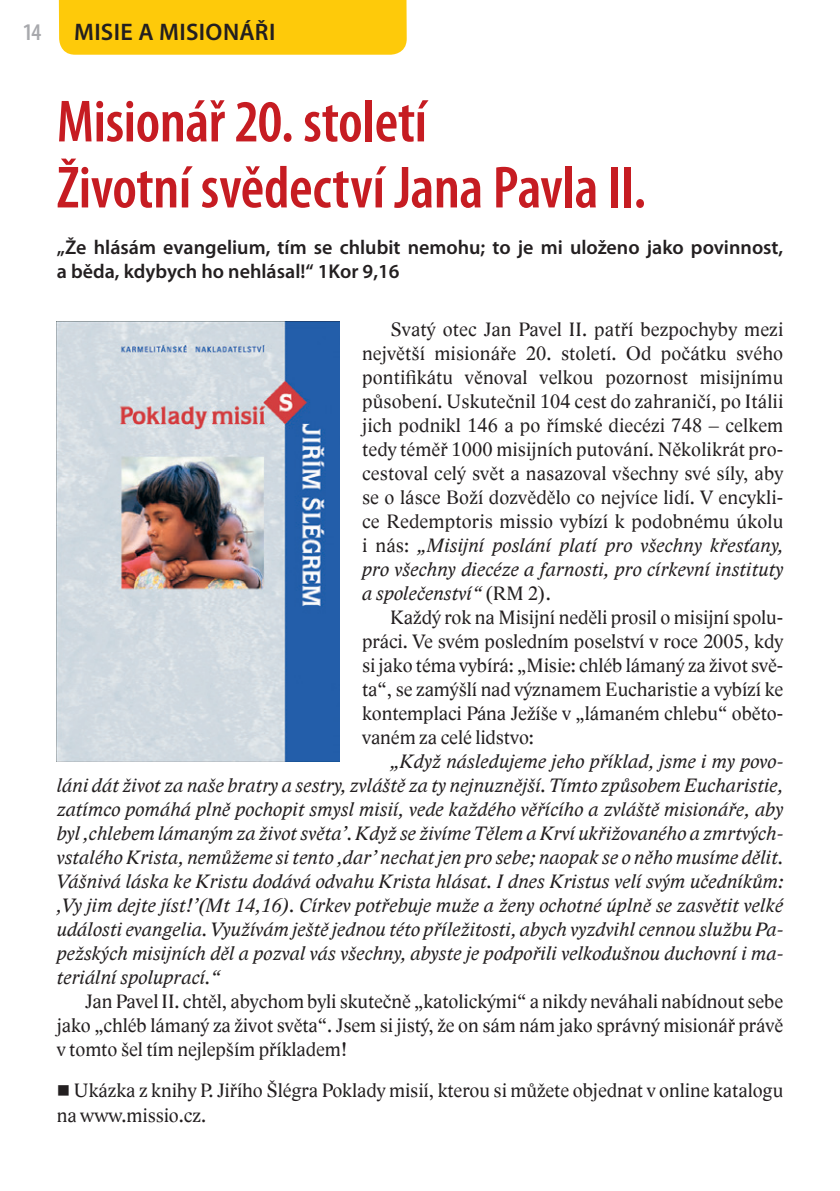
<style>
.page{position:relative;width:840px;height:1191px;background:#fff}
.page>*{position:absolute;margin:0;border:0;box-sizing:border-box;transform-origin:0 0}
.t1{font:600 condensed 60px/66px "Myriad Pro";letter-spacing:-.005em;color:#c61c22}
.t2{font:600 24px "Myriad Pro";letter-spacing:.015em;color:#231f20}
.t3{font:600 condensed 24px "Myriad Pro";color:#a8a9ad}
.t4{font:20px/24px "Lido STFCE";color:#231f20;text-align:justify}
.t5{font:italic 20px/24px "Lido STFCE";letter-spacing:.01em;color:#231f20;text-align:justify}
.t6{font:600 20px/24px "Myriad Pro";color:#231f20}
.s1{font-style:italic}
</style>
<div class="page">
<img style="left:57px;top:707px;width:282px;height:54px">
<svg style="left:56px;top:0;width:351px;height:707px"></svg>
<p class="t3" style="left:23px;top:19px;width:20px">14</p>
<p class="t2" style="left:74px;top:19px;width:138px">MISIE A MISIONÁŘI</p>
<h1 class="t1" style="left:57px;top:90px;width:590px">Misionář 20. století<br>Životní svědectví Jana Pavla II.</h1>
<p class="t6" style="left:57px;top:236px;width:727px">„Že hlásám evangelium, tím se chlubit nemohu; to je mi uloženo jako povinnost, a běda, kdybych ho nehlásal!“ 1Kor 9,16</p>
<p class="t4" style="left:362px;top:318px;width:422px;text-indent:28px">Svatý otec Jan Pavel II. patří bezpochyby mezi největší misionáře 20. století. Od počátku svého pontifikátu věnoval velkou pozornost misijnímu působení. Uskutečnil 104 cest do zahraničí, po Itálii jich podnikl 146 a po římské diecézi 748 – celkem tedy téměř 1000 misijních putování. Několikrát pro&shy;cestoval celý svět a nasazoval všechny své síly, aby se o lásce Boží dozvědělo co nejvíce lidí. V encykli&shy;ce Redemptoris missio vybízí k podobnému úkolu i nás: <span class="s1">„Misijní poslání platí pro všechny křesťany, pro všechny diecéze a farnosti, pro církevní instituty a společenství“</span> (RM 2).</p>
<p class="t4" style="left:362px;top:606px;width:422px;text-indent:28px">Každý rok na Misijní neděli prosil o misijní spolu&shy;práci. Ve svém posledním poselství v roce 2005, kdy si jako téma vybírá: „Misie: chléb lámaný za život svě&shy;ta“, se zamýšlí nad významem Eucharistie a vybízí ke kontemplaci Pána Ježíše v „lámaném chlebu“ oběto&shy;vaném za celé lidstvo:</p>
<p class="t5" style="left:57px;top:749px;width:727px;text-indent:333px">„Když následujeme jeho příklad, jsme i my povo&shy;láni dát život za naše bratry a sestry, zvláště za ty nejnuznější. Tímto způsobem Eucharistie, zatímco pomáhá plně pochopit smysl misií, vede každého věřícího a zvláště misionáře, aby byl ‚chlebem lámaným za život světa’. Když se živíme Tělem a Krví ukřižovaného a zmrtvých&shy;vstalého Krista, nemůžeme si tento ‚dar’ nechat jen pro sebe; naopak se o něho musíme dělit.<br>Vášnivá láska ke Kristu dodává odvahu Krista hlásat. I dnes Kristus velí svým učedníkům: ‚Vy jim dejte jíst!’(Mt 14,16). Církev potřebuje muže a ženy ochotné úplně se zasvětit velké události evangelia. Využívám ještě jednou této příležitosti, abych vyzdvihl cennou službu Pa&shy;pežských misijních děl a pozval vás všechny, abyste je podpořili velkodušnou duchovní i ma&shy;teriální spoluprací.“</p>
<p class="t4" style="left:57px;top:990px;width:727px;text-indent:28px">Jan Pavel II. chtěl, abychom byli skutečně „katolickými“ a nikdy neváhali nabídnout sebe jako „chléb lámaný za život světa“. Jsem si jistý, že on sám nám jako správný misionář právě v tomto šel tím nejlepším příkladem!</p>
<p class="t4" style="left:57px;top:1079px;width:727px">■ Ukázka z knihy P. Jiřího Šlégra Poklady misií, kterou si můžete objednat v online katalogu na www.missio.cz.</p>
</div>
